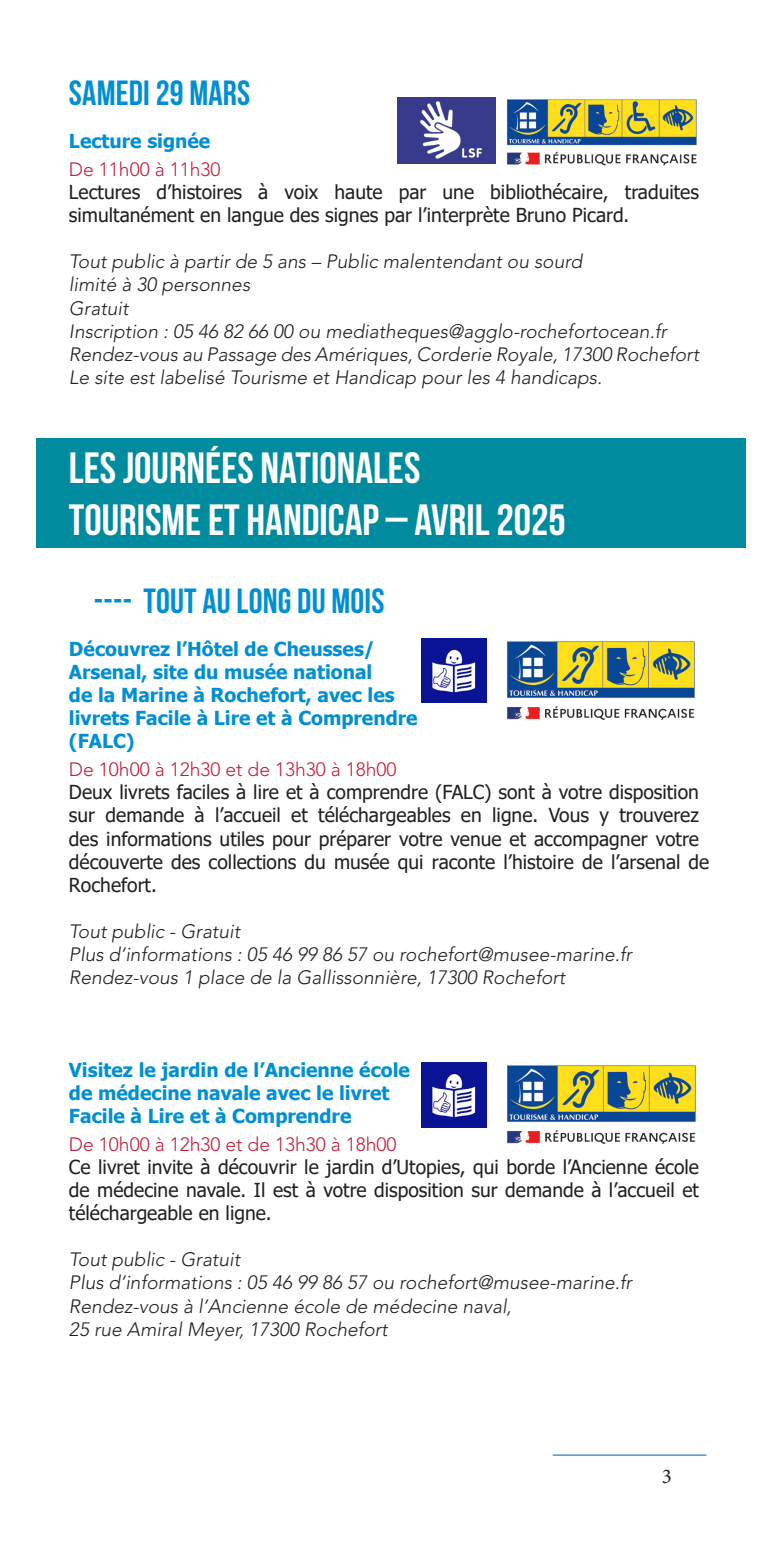
<style>
.page{position:relative;width:773px;height:1547px;background:#fff}
.page>*{position:absolute;margin:0;border:0;box-sizing:border-box;transform-origin:0 0}
.t1{font:700 43.75px "Bebas Neue";color:#fff}
.grandes_dates{font:700 35px "Bebas Neue";letter-spacing:.005em;color:#008fd5}
.t2{font:21px "Minion Pro";color:#231f20}
.italique{font:19.25px/23.1px "Tahoma";color:#231f20}
.italique-2{font:italic 300 19.25px/23.1px "Avenir";color:#231f20}
.activités{font:700 19.25px/23.1px "Tahoma";color:#008fd5}
.horaires{font:300 19.25px "Avenir LT Std";color:#c31f3d}
</style>
<div class="page">
<hr style="left:553px;top:1455px;width:153px;height:1px;background:#015dab">
<div style="left:37px;top:438px;width:709px;height:109px;background:#008c9e"></div>
<svg style="left:469px;top:97px;width:27px;height:63px"></svg>
<img style="left:422px;top:638px;width:65px;height:65px">
<img style="left:398px;top:98px;width:97px;height:65px">
<img style="left:507px;top:99px;width:190px;height:67px">
<img style="left:507px;top:641px;width:188px;height:79px">
<img style="left:422px;top:1062px;width:65px;height:65px">
<img style="left:507px;top:1065px;width:189px;height:79px">
<p class="grandes_dates" style="left:69px;top:74px;width:183px">SAMEDI 29 MARS</p>
<p class="activités" style="left:69px;top:130px;width:143px">Lecture signée</p>
<p class="horaires" style="left:69px;top:158px;width:153px">De 11h00 à 11h30</p>
<p class="italique" style="left:69px;top:182px;width:631px">Lectures d’histoires à voix haute par une bibliothécaire, traduites simultanément en langue des signes par l’interprète Bruno Picard.</p>
<p class="italique-2" style="left:69px;top:250px;width:515px">Tout public à partir de 5 ans – Public malentendant ou sourd</p>
<p class="italique-2" style="left:69px;top:273px;width:183px">limité à 30 personnes</p>
<p class="italique-2" style="left:69px;top:296px;width:61px">Gratuit</p>
<p class="italique-2" style="left:69px;top:320px;width:599px">Inscription : 05 46 82 66 00 ou mediatheques@agglo-rochefortocean.fr</p>
<p class="italique-2" style="left:69px;top:343px;width:632px">Rendez-vous au Passage des Amériques, Corderie Royale, 17300 Rochefort</p>
<p class="italique-2" style="left:69px;top:366px;width:535px">Le site est labelisé Tourisme et Handicap pour les 4 handicaps.</p>
<p class="t1" style="left:69px;top:443px;width:353px">LES JOURNÉES NATIONALES</p>
<p class="t1" style="left:69px;top:496px;width:498px">TOURISME ET HANDICAP – AVRIL 2025</p>
<p class="grandes_dates" style="left:94px;top:581px;width:292px">---- TOUT AU LONG DU MOIS</p>
<p class="activités" style="left:69px;top:638px;width:350px">Découvrez l’Hôtel de Cheusses/<br>Arsenal, site du musée national<br>de la Marine à Rochefort, avec les livrets Facile à Lire et à Comprendre (FALC)</p>
<p class="horaires" style="left:69px;top:758px;width:329px">De 10h00 à 12h30 et de 13h30 à 18h00</p>
<p class="italique" style="left:69px;top:782px;width:642px">Deux livrets faciles à lire et à comprendre (FALC) sont à votre disposition sur demande à l’accueil et téléchargeables en ligne. Vous y trouverez des informations utiles pour préparer votre venue et accompagner votre découverte des collections du musée qui raconte l’histoire de l’arsenal de Rochefort.</p>
<p class="italique-2" style="left:69px;top:920px;width:564px">Tout public - Gratuit<br>Plus d’informations : 05 46 99 86 57 ou rochefort@musee-marine.fr<br>Rendez-vous 1 place de la Gallissonnière, 17300 Rochefort</p>
<p class="activités" style="left:69px;top:1059px;width:342px">Visitez le jardin de l’Ancienne école de médecine navale avec le livret<br>Facile à Lire et à Comprendre</p>
<p class="horaires" style="left:69px;top:1133px;width:329px">De 10h00 à 12h30 et de 13h30 à 18h00</p>
<p class="italique" style="left:69px;top:1156px;width:631px;text-align:justify">Ce livret invite à découvrir le jardin d’Utopies, qui borde l’Ancienne école de médecine navale. Il est à votre disposition sur demande à l’accueil et téléchargeable en ligne.</p>
<p class="italique-2" style="left:69px;top:1248px;width:173px">Tout public - Gratuit</p>
<p class="italique-2" style="left:69px;top:1271px;width:564px">Plus d’informations : 05 46 99 86 57 ou rochefort@musee-marine.fr</p>
<p class="italique-2" style="left:69px;top:1294px;width:444px">Rendez-vous à l’Ancienne école de médecine naval,</p>
<p class="italique-2" style="left:69px;top:1317px;width:320px">25 rue Amiral Meyer, 17300 Rochefort</p>
<p class="t2" style="left:662px;top:1462px;width:12px">3</p>
</div>
